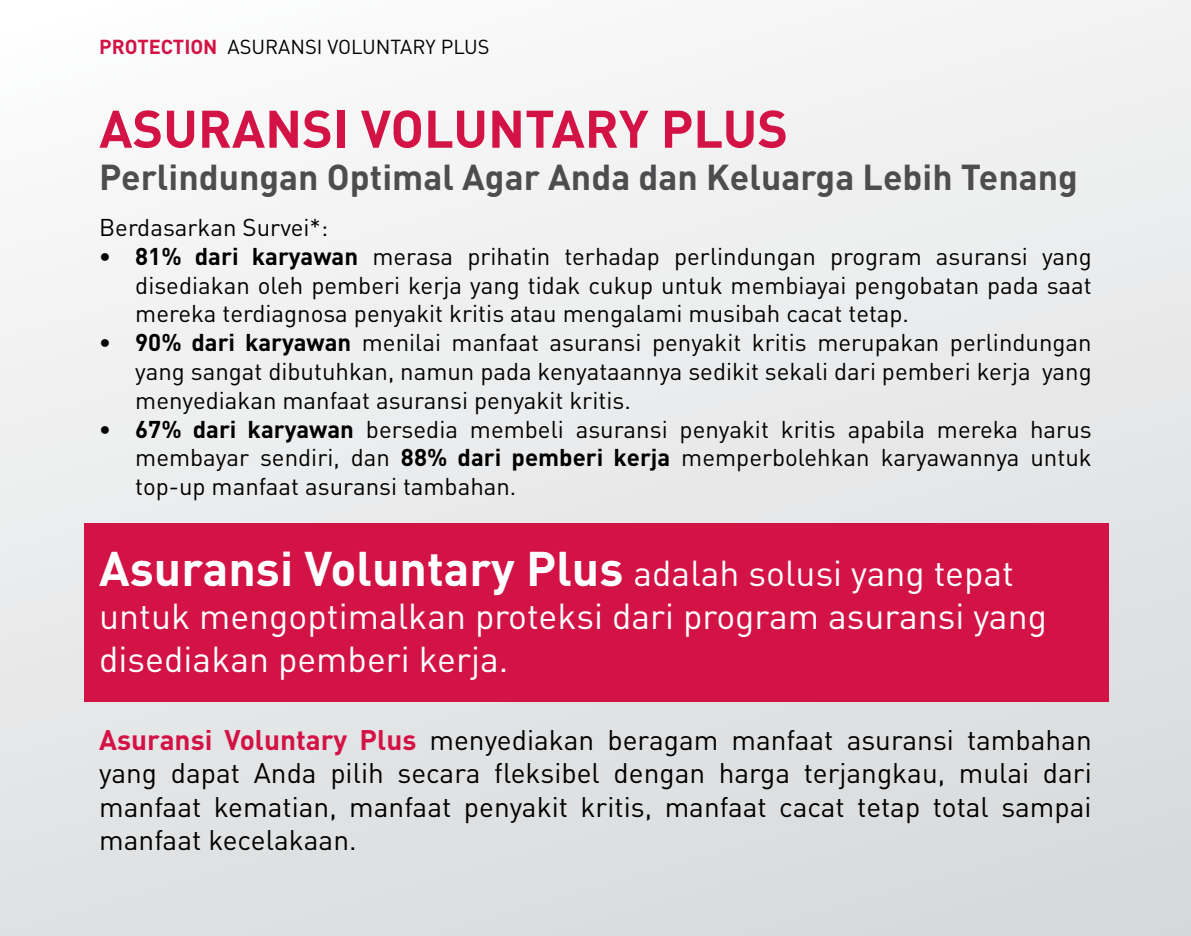
<style>
.page{position:relative;width:1191px;height:936px;background:#fff}
.page>*{position:absolute;margin:0;border:0;box-sizing:border-box;transform-origin:0 0}
.t1{font:700 52px "DIN";color:#d31245}
.t2{font:700 48px "DIN";color:#fff}
.t3{font:35.6px/42.8px "DIN";color:#fff}
.t4{font:700 35.6px "DIN";color:#4d4d4f}
.t5{font:28px/33.6px "DIN";color:#000;text-align:justify}
.t6{font:24px/28.8px "DIN";color:#000;text-align:justify}
.t7{font:20px "DIN";color:#000}
.s1{font-weight:700;color:#d31245}
.s2{font-weight:700}
.s3{font-weight:400;font-size:35.6px}
</style>
<div class="page">
<div style="left:0;top:0;width:1191px;height:935px;background:linear-gradient(to bottom,#f8f8f8,#dadbdd)"></div>
<div style="left:84px;top:523px;width:1024px;height:178px;background:#d31245"></div>
<p class="t7" style="left:99px;top:34px;width:392px"><span class="s1">PROTECTION</span> ASURANSI VOLUNTARY PLUS</p>
<h1 class="t1" style="left:99px;top:95px;width:690px">ASURANSI VOLUNTARY PLUS</h1>
<h3 class="t4" style="left:99px;top:154px;width:980px">Perlindungan Optimal Agar Anda dan Keluarga Lebih Tenang</h3>
<p class="t6" style="left:99px;top:212px;width:230px">Berdasarkan Survei*:</p>
<p class="t6" style="left:135px;top:241px;width:958px;text-indent:-36px"><span class="s2">• 81% dari karyawan</span> merasa prihatin terhadap perlindungan program asuransi yang disediakan oleh pemberi kerja yang tidak cukup untuk membiayai pengobatan pada saat mereka terdiagnosa penyakit kritis atau mengalami musibah cacat tetap.</p>
<p class="t6" style="left:135px;top:327px;width:958px;text-indent:-36px"><span class="s2">• 90% dari karyawan</span> menilai manfaat asuransi penyakit kritis merupakan perlindungan yang sangat dibutuhkan, namun pada kenyataannya sedikit sekali dari pemberi kerja yang menyediakan manfaat asuransi penyakit kritis.</p>
<p class="t6" style="left:135px;top:414px;width:958px;text-indent:-36px"><span class="s2">• 67% dari karyawan</span> bersedia membeli asuransi penyakit kritis apabila mereka harus membayar sendiri, dan <span class="s2">88% dari pemberi kerja</span> memperbolehkan karyawannya untuk top-up manfaat asuransi tambahan.</p>
<h2 class="t2" style="left:99px;top:537px;width:916px">Asuransi Voluntary Plus <span class="s3">adalah solusi yang tepat</span></h2>
<h3 class="t3" style="left:99px;top:594px;width:949px">untuk mengoptimalkan proteksi dari program asuransi yang disediakan pemberi kerja.</h3>
<p class="t5" style="left:99px;top:722px;width:994px"><span class="s1">Asuransi Voluntary Plus</span> menyediakan beragam manfaat asuransi tambahan yang dapat Anda pilih secara fleksibel dengan harga terjangkau, mulai dari manfaat kematian, manfaat penyakit kritis, manfaat cacat tetap total sampai manfaat kecelakaan.</p>
</div>
